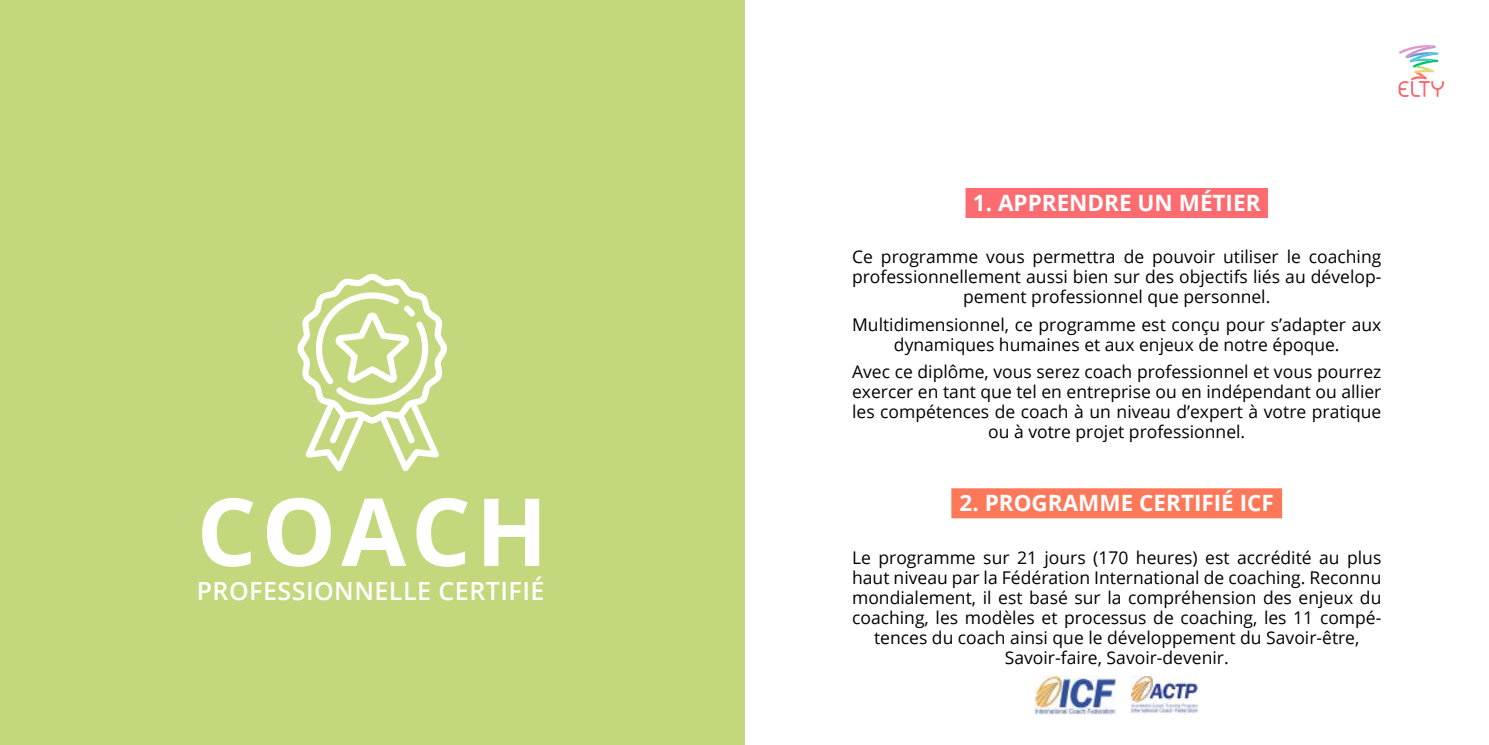
<style>
.page{position:relative;width:1489px;height:745px;background:#fff}
.page>*{position:absolute;margin:0;border:0;box-sizing:border-box;transform-origin:0 0}
.t1{font:700 93.88px "Open Sans";letter-spacing:.055em;color:#fff}
.t2{font:600 25px "Open Sans";letter-spacing:.02em;color:#fff}
.t3{font:700 22.5px "Open Sans";color:#fff}
.t4{font:17.5px/20px "Open Sans";color:#000;text-align:center}
</style>
<div class="page">
<svg style="left:1398px;top:45px;width:45px;height:52px"></svg>
<div style="left:0;top:0;width:744px;height:744px;background:#c3d87d"></div>
<svg style="left:297px;top:273px;width:150px;height:198px"></svg>
<div style="left:965px;top:188px;width:302px;height:30px;background:#fc6b6f"></div>
<div style="left:951px;top:488px;width:330px;height:30px;background:#fd7759"></div>
<img style="left:1131px;top:675px;width:67px;height:38px">
<img style="left:1034px;top:675px;width:82px;height:38px">
<h1 class="t1" style="left:197px;top:465px;width:352px">COACH</h1>
<h2 class="t2" style="left:197px;top:573px;width:349px">PROFESSIONNELLE CERTIFIÉ</h2>
<p class="t3" style="left:972px;top:187px;width:289px">1. APPRENDRE UN MÉTIER</p>
<p class="t4" style="left:852px;top:246px;width:531px">Ce programme vous permettra de pouvoir utiliser le coaching professionnellement aussi bien sur des objectifs liés au dévelop&shy;pement professionnel que personnel.</p>
<p class="t4" style="left:852px;top:314px;width:531px">Multidimensionnel, ce programme est conçu pour s’adapter aux dynamiques humaines et aux enjeux de notre époque.</p>
<p class="t4" style="left:852px;top:361px;width:531px">Avec ce diplôme, vous serez coach professionnel et vous pourrez exercer en tant que tel en entreprise ou en indépendant ou allier les compétences de coach à un niveau d’expert à votre pratique ou à votre projet professionnel.</p>
<p class="t3" style="left:959px;top:487px;width:316px">2. PROGRAMME CERTIFIÉ ICF</p>
<p class="t4" style="left:852px;top:546px;width:531px">Le programme sur 21 jours (170 heures) est accrédité au plus haut niveau par la Fédération International de coaching. Reconnu mondialement, il est basé sur la compréhension des enjeux du coaching, les modèles et processus de coaching, les 11 compé&shy;tences du coach ainsi que le développement du Savoir-être, Savoir-faire, Savoir-devenir.</p>
</div>
